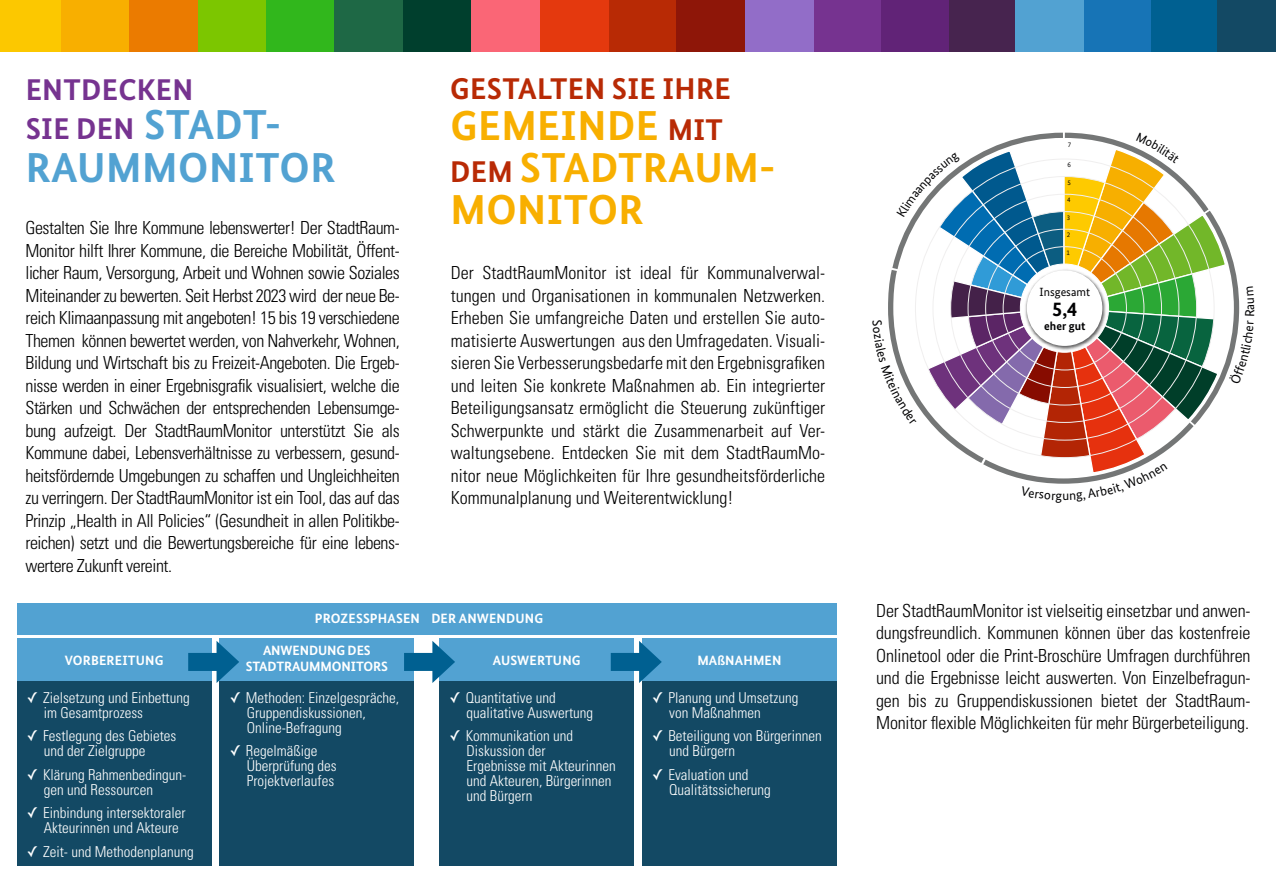
<style>
.page{position:relative;width:1276px;height:893px;background:#fff}
.page>*{position:absolute;margin:0;border:0;box-sizing:border-box;transform-origin:0 0}
.t1{font:700 41.85px/42px "Bundes Sans";letter-spacing:.01em;color:#f8af00}
.t2{font:700 41.85px "Bundes Sans";letter-spacing:.01em;color:#52a2d2}
.t3{font:700 30px/39px "Bundes Sans";letter-spacing:.01em;color:#763390}
.t4{font:700 30px "Bundes Sans";letter-spacing:.01em;color:#b82a05}
.t5{font:700 20.4px "Bundes Sans";color:#000002}
.t6{font:300 condensed 18px/22.5px "Univers LT Std";letter-spacing:-.01em;color:#000;text-align:justify}
.t7{font:300 condensed 15px/15px "Univers LT Std";color:#fff}
.t8{font:700 13.5px "Bundes Sans";letter-spacing:.01em;color:#fff}
.t9{font:700 13.5px/16.2px "Bundes Sans";letter-spacing:-.01em;color:#fff;text-align:center}
.t10{font:11.85px "Bundes Sans";color:#000002}
.t11{font:700 11.85px "Bundes Sans";color:#000002}
.s1{font-size:41.85px;color:#52a2d2}
.s2{font-size:30px;color:#b82a05}
.s3{font-family:"Lucida Grande";font-weight:400;font-stretch:normal}
</style>
<div class="page">
<div style="left:0;top:0;width:61px;height:51px;background:#fcc800"></div>
<div style="left:403px;top:0;width:68px;height:51px;background:#003f2d"></div>
<div style="left:198px;top:0;width:68px;height:51px;background:#7cc600"></div>
<div style="left:608px;top:0;width:68px;height:51px;background:#b82a05"></div>
<div style="left:812px;top:0;width:69px;height:51px;background:#763390"></div>
<div style="left:1083px;top:0;width:68px;height:51px;background:#1774b6"></div>
<div style="left:61px;top:0;width:69px;height:51px;background:#f8af00"></div>
<div style="left:471px;top:0;width:69px;height:51px;background:#fa6676"></div>
<div style="left:266px;top:0;width:69px;height:51px;background:#31b71c"></div>
<div style="left:676px;top:0;width:69px;height:51px;background:#8e1608"></div>
<div style="left:881px;top:0;width:68px;height:51px;background:#612377"></div>
<div style="left:1151px;top:0;width:68px;height:51px;background:#006091"></div>
<div style="left:1217px;top:0;width:59px;height:51px;background:#134964"></div>
<div style="left:130px;top:0;width:68px;height:51px;background:#eb7b00"></div>
<div style="left:540px;top:0;width:68px;height:51px;background:#e4390e"></div>
<div style="left:335px;top:0;width:68px;height:51px;background:#1e6845"></div>
<div style="left:745px;top:0;width:68px;height:51px;background:#926dc8"></div>
<div style="left:1015px;top:0;width:68px;height:51px;background:#52a2d2"></div>
<div style="left:949px;top:0;width:66px;height:51px;background:#47244f"></div>
<div style="left:17px;top:656px;width:194px;height:209px;background:#134964"></div>
<div style="left:642px;top:656px;width:194px;height:209px;background:#134964"></div>
<div style="left:220px;top:656px;width:194px;height:209px;background:#134964"></div>
<div style="left:439px;top:656px;width:195px;height:209px;background:#134964"></div>
<div style="left:17px;top:638px;width:194px;height:43px;background:#52a2d2"></div>
<div style="left:17px;top:603px;width:819px;height:31px;background:#52a2d2"></div>
<div style="left:220px;top:638px;width:194px;height:43px;background:#52a2d2"></div>
<div style="left:439px;top:638px;width:195px;height:43px;background:#52a2d2"></div>
<div style="left:642px;top:638px;width:194px;height:43px;background:#52a2d2"></div>
<div style="left:611px;top:653px;width:37px;height:18px;background:#006091"></div>
<svg style="left:639px;top:641px;width:23px;height:42px"></svg>
<div style="left:188px;top:653px;width:37px;height:18px;background:#006091"></div>
<svg style="left:216px;top:641px;width:23px;height:42px"></svg>
<div style="left:404px;top:653px;width:37px;height:18px;background:#006091"></div>
<svg style="left:432px;top:641px;width:23px;height:42px"></svg>
<svg style="left:888px;top:132px;width:352px;height:352px"></svg>
<h2 class="t3" style="left:26px;top:70px;width:257px">ENTDECKEN<br>SIE DEN <span class="s1">STADT-</span></h2>
<h1 class="t2" style="left:26px;top:142px;width:311px">RAUMMONITOR</h1>
<p class="t6" style="left:26px;top:216px;width:376px">Gestalten Sie Ihre Kommune lebenswerter! Der StadtRaum-Monitor hilft Ihrer Kommune, die Bereiche Mobilität, Öffent&shy;licher Raum, Versorgung, Arbeit und Wohnen sowie Soziales Miteinander zu bewerten. Seit Herbst 2023 wird der neue Be&shy;reich Klimaanpassung mit angeboten! 15 bis 19 verschiedene Themen können bewertet werden, von Nahverkehr, Wohnen, Bildung und Wirtschaft bis zu Freizeit-Angeboten. Die Ergeb&shy;nisse werden in einer Ergebnisgrafik visualisiert, welche die Stärken und Schwächen der entsprechenden Lebensumge&shy;bung aufzeigt. Der StadtRaumMonitor unterstützt Sie als Kommune dabei, Lebensverhältnisse zu verbessern, gesund&shy;heitsfördernde Umgebungen zu schaffen und Ungleichheiten zu verringern. Der StadtRaumMonitor ist ein Tool, das auf das Prinzip „Health in All Policies“ (Gesundheit in allen Politikbe&shy;reichen) setzt und die Bewertungsbereiche für eine lebens&shy;wertere Zukunft vereint.</p>
<h2 class="t4" style="left:450px;top:71px;width:282px">GESTALTEN SIE IHRE</h2>
<h1 class="t1" style="left:450px;top:104px;width:327px">GEMEINDE <span class="s2">MIT<br>DEM</span> STADTRAUM-<br>MONITOR</h1>
<p class="t6" style="left:451px;top:261px;width:376px">Der StadtRaumMonitor ist ideal für Kommunalverwal&shy;tungen und Organisationen in kommunalen Netzwerken.<br>Erheben Sie umfangreiche Daten und erstellen Sie auto&shy;matisierte Auswertungen aus den Umfragedaten. Visuali&shy;sieren Sie Verbesserungsbedarfe mit den Ergebnisgrafiken und leiten Sie konkrete Maßnahmen ab. Ein integrierter Beteiligungsansatz ermöglicht die Steuerung zukünftiger Schwerpunkte und stärkt die Zusammenarbeit auf Ver&shy;waltungsebene. Entdecken Sie mit dem StadtRaumMo&shy;nitor neue Möglichkeiten für Ihre gesundheitsförderliche Kommunalplanung und Weiterentwicklung!</p>
<p class="t8" style="left:315px;top:610px;width:230px">PROZESSPHASEN DER ANWENDUNG</p>
<p class="t8" style="left:65px;top:652px;width:100px">VORBEREITUNG</p>
<p class="t9" style="left:246px;top:642px;width:144px">ANWENDUNG DES<br>STADTRAUMMONITORS</p>
<p class="t8" style="left:493px;top:652px;width:89px">AUSWERTUNG</p>
<p class="t8" style="left:697px;top:652px;width:86px">MAßNAHMEN</p>
<p class="t7" style="left:44px;top:690px;width:147px;text-indent:-17px"><span class="s3">✓</span> Zielsetzung und Einbettung im Gesamtprozess</p>
<p class="t7" style="left:44px;top:728px;width:134px;text-indent:-17px"><span class="s3">✓</span> Festlegung des Gebietes und der Zielgruppe</p>
<p class="t7" style="left:44px;top:767px;width:144px;text-indent:-17px"><span class="s3">✓</span> Klärung Rahmenbedingun&shy;gen und Ressourcen</p>
<p class="t7" style="left:44px;top:805px;width:143px;text-indent:-17px"><span class="s3">✓</span> Einbindung intersektoraler<br>Akteurinnen und Akteure</p>
<p class="t7" style="left:27px;top:844px;width:168px"><span class="s3">✓</span> Zeit- und Methodenplanung</p>
<p class="t7" style="left:466px;top:690px;width:128px;text-indent:-17px"><span class="s3">✓</span> Quantitative und qualitative Auswertung</p>
<p class="t7" style="left:466px;top:728px;width:151px;text-indent:-17px"><span class="s3">✓</span> Kommunikation und<br>Diskussion der<br>Ergebnisse mit Akteurinnen und Akteuren, Bürgerinnen und Bürgern</p>
<p class="t7" style="left:247px;top:690px;width:154px;text-indent:-17px"><span class="s3">✓</span> Methoden: Einzelgespräche,<br>Gruppendiskussionen,<br>Online-Befragung</p>
<p class="t7" style="left:247px;top:743px;width:91px;text-indent:-17px"><span class="s3">✓</span> Regelmäßige<br>Überprüfung des<br>Projektverlaufes</p>
<p class="t7" style="left:669px;top:690px;width:131px;text-indent:-17px"><span class="s3">✓</span> Planung und Umsetzung von Maßnahmen</p>
<p class="t7" style="left:669px;top:728px;width:154px;text-indent:-17px"><span class="s3">✓</span> Beteiligung von Bürgerinnen und Bürgern</p>
<p class="t7" style="left:669px;top:767px;width:103px;text-indent:-17px"><span class="s3">✓</span> Evaluation und<br>Qualitätssicherung</p>
<p class="t10" style="left:1039px;top:285px;width:52px">Insgesamt</p>
<p class="t5" style="left:1052px;top:296px;width:27px">5,4</p>
<p class="t11" style="left:1044px;top:319px;width:43px">eher gut</p>
<p class="t6" style="left:876px;top:599px;width:376px">Der StadtRaumMonitor ist vielseitig einsetzbar und anwen&shy;dungsfreundlich. Kommunen können über das kostenfreie Onlinetool oder die Print-Broschüre Umfragen durchführen und die Ergebnisse leicht auswerten. Von Einzelbefragun&shy;gen bis zu Gruppendiskussionen bietet der StadtRaum-Monitor flexible Möglichkeiten für mehr Bürgerbeteiligung.</p>
</div>
